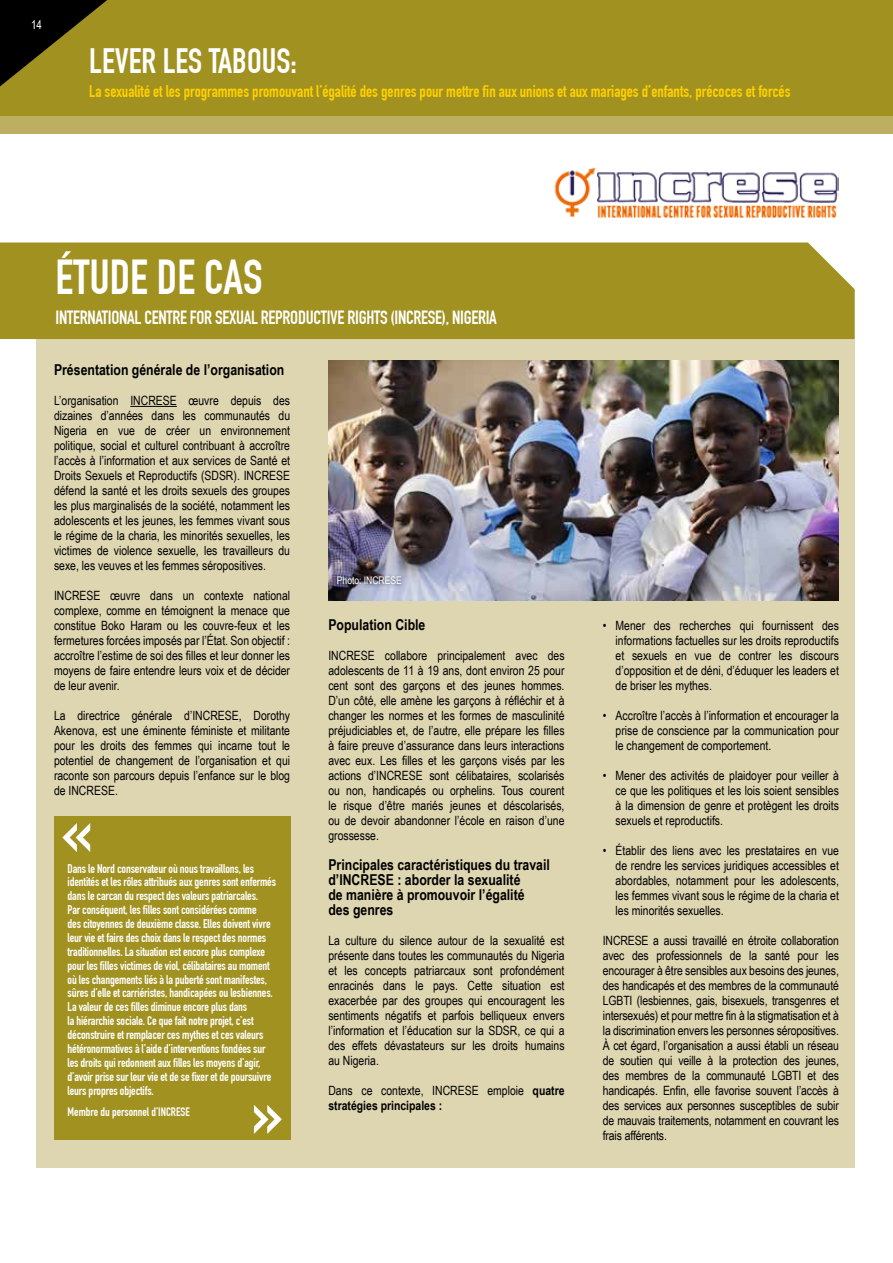
<style>
.page{position:relative;width:893px;height:1263px;background:#fff}
.page>*{position:absolute;margin:0;border:0;box-sizing:border-box;transform-origin:0 0}
.t1{font:700 48px "DIN Condensed";color:#fff}
.t2{font:700 34.5px "DIN Condensed";color:#fff}
.t3{font:700 18.75px "DIN Condensed";letter-spacing:-.015em;color:#fff}
.t4{font:700 16.5px "DIN Condensed";color:#ffd000}
.t5{font:700 15px/15px "Arial Narrow";color:#000}
.t6{font:12.75px/15px "Arial Narrow";color:#000;text-align:justify}
.t7{font:700 12.3px/13.8px "DIN Condensed";letter-spacing:-.01em;color:#fff}
.t8{font:700 12px "DIN Condensed";color:#fff}
.t9{font:12px "Arial Narrow";color:#fff}
.t10{font:10.5px "Arial Narrow";letter-spacing:-.005em;color:#fff}
.s1{font-weight:700}
</style>
<div class="page">
<div style="left:0;top:0;width:893px;height:116px;background:#a09121"></div>
<svg style="left:0;top:0;width:107px;height:87px"></svg>
<div style="left:0;top:116px;width:893px;height:18px;background:#bdaf61"></div>
<img style="left:597px;top:171px;width:241px;height:46px">
<img style="left:554px;top:167px;width:42px;height:50px">
<div style="left:37px;top:339px;width:818px;height:828px;background:#ded5b1"></div>
<hr style="left:130px;top:406px;width:47px;height:1px;background:#000">
<img style="left:328px;top:360px;width:511px;height:240px">
<div style="left:0;top:242px;width:855px;height:97px;background:#a09121"></div>
<div style="left:54px;top:816px;width:236px;height:324px;background:#a09121"></div>
<svg style="left:62px;top:823px;width:28px;height:29px"></svg>
<svg style="left:254px;top:1105px;width:28px;height:29px"></svg>
<div style="left:334px;top:573px;width:72px;height:17px;background:#000;opacity:.75"></div>
<p class="t9" style="left:31px;top:15px;width:12px">14</p>
<h2 class="t2" style="left:89px;top:40px;width:209px">LEVER LES TABOUS:</h2>
<p class="t4" style="left:89px;top:81px;width:703px">La sexualité et les programmes promouvant l’égalité des genres pour mettre fin aux unions et aux mariages d’enfants, précoces et forcés</p>
<h1 class="t1" style="left:56px;top:249px;width:208px">ÉTUDE DE CAS</h1>
<h3 class="t3" style="left:56px;top:306px;width:443px">INTERNATIONAL CENTRE FOR SEXUAL REPRODUCTIVE RIGHTS (INCRESE), NIGERIA</h3>
<p class="t5" style="left:54px;top:361px;width:232px">Présentation générale de l’organisation</p>
<p class="t6" style="left:54px;top:393px;width:238px">L’organisation INCRESE œuvre depuis des dizaines d’années dans les communautés du Nigeria en vue de créer un environnement politique, social et culturel contribuant à accroître l’accès à l’information et aux services de Santé et Droits Sexuels et Reproductifs (SDSR). INCRESE défend la santé et les droits sexuels des groupes les plus marginalisés de la société, notamment les adolescents et les jeunes, les femmes vivant sous le régime de la charia, les minorités sexuelles, les victimes de violence sexuelle, les travailleurs du sexe, les veuves et les femmes séropositives.</p>
<p class="t6" style="left:54px;top:587px;width:238px">INCRESE œuvre dans un contexte national complexe, comme en témoignent la menace que constitue Boko Haram ou les couvre-feux et les fermetures forcées imposés par l’État. Son objectif : accroître l’estime de soi des filles et leur donner les moyens de faire entendre leurs voix et de décider de leur avenir.</p>
<p class="t6" style="left:54px;top:707px;width:238px">La directrice générale d’INCRESE, Dorothy Akenova, est une éminente féministe et militante pour les droits des femmes qui incarne tout le potentiel de changement de l’organisation et qui raconte son parcours depuis l’enfance sur le blog de INCRESE.</p>
<p class="t7" style="left:68px;top:861px;width:210px">Dans le Nord conservateur où nous travaillons, les identités et les rôles attribués aux genres sont enfermés dans le carcan du respect des valeurs patriarcales.<br>Par conséquent, les filles sont considérées comme<br>des citoyennes de deuxième classe. Elles doivent vivre leur vie et faire des choix dans le respect des normes traditionnelles. La situation est encore plus complexe pour les filles victimes de viol, célibataires au moment où les changements liés à la puberté sont manifestes, sûres d’elle et carriéristes, handicapées ou lesbiennes.<br>La valeur de ces filles diminue encore plus dans<br>la hiérarchie sociale. Ce que fait notre projet, c’est déconstruire et remplacer ces mythes et ces valeurs hétéronormatives à l’aide d’interventions fondées sur les droits qui redonnent aux filles les moyens d’agir, d’avoir prise sur leur vie et de se fixer et de poursuivre leurs propres objectifs.</p>
<p class="t8" style="left:68px;top:1105px;width:124px">Membre du personnel d’INCRESE</p>
<p class="t10" style="left:337px;top:573px;width:66px">Photo: INCRESE</p>
<p class="t5" style="left:328px;top:616px;width:99px">Population Cible</p>
<p class="t6" style="left:328px;top:648px;width:238px">INCRESE collabore principalement avec des adolescents de 11 à 19 ans, dont environ 25 pour cent sont des garçons et des jeunes hommes.<br>D’un côté, elle amène les garçons à réfléchir et à changer les normes et les formes de masculinité préjudiciables et, de l’autre, elle prépare les filles à faire preuve d’assurance dans leurs interactions avec eux. Les filles et les garçons visés par les actions d’INCRESE sont célibataires, scolarisés ou non, handicapés ou orphelins. Tous courent le risque d’être mariés jeunes et déscolarisés, ou de devoir abandonner l’école en raison d’une grossesse.</p>
<p class="t5" style="left:328px;top:856px;width:223px">Principales caractéristiques du travail d’INCRESE : aborder la sexualité<br>de manière à promouvoir l’égalité<br>des genres</p>
<p class="t6" style="left:328px;top:933px;width:238px">La culture du silence autour de la sexualité est présente dans toutes les communautés du Nigeria et les concepts patriarcaux sont profondément enracinés dans le pays. Cette situation est exacerbée par des groupes qui encouragent les sentiments négatifs et parfois belliqueux envers l’information et l’éducation sur la SDSR, ce qui a des effets dévastateurs sur les droits humains au Nigeria.</p>
<p class="t6" style="left:328px;top:1082px;width:238px">Dans ce contexte, INCRESE emploie <span class="s1">quatre stratégies principales :</span></p>
<p class="t6" style="left:616px;top:617px;width:225px;text-indent:-13px">• Mener des recherches qui fournissent des informations factuelles sur les droits reproductifs et sexuels en vue de contrer les discours d’opposition et de déni, d’éduquer les leaders et de briser les mythes.</p>
<p class="t6" style="left:616px;top:707px;width:225px;text-indent:-13px">• Accroître l’accès à l’information et encourager la prise de conscience par la communication pour le changement de comportement.</p>
<p class="t6" style="left:616px;top:767px;width:225px;text-indent:-13px">• Mener des activités de plaidoyer pour veiller à ce que les politiques et les lois soient sensibles à la dimension de genre et protègent les droits sexuels et reproductifs.</p>
<p class="t6" style="left:616px;top:842px;width:225px;text-indent:-13px">• Établir des liens avec les prestataires en vue de rendre les services juridiques accessibles et abordables, notamment pour les adolescents, les femmes vivant sous le régime de la charia et les minorités sexuelles.</p>
<p class="t6" style="left:603px;top:932px;width:238px">INCRESE a aussi travaillé en étroite collaboration avec des professionnels de la santé pour les encourager à être sensibles aux besoins des jeunes, des handicapés et des membres de la communauté LGBTI (lesbiennes, gais, bisexuels, transgenres et intersexués) et pour mettre fin à la stigmatisation et à la discrimination envers les personnes séropositives.<br>À cet égard, l’organisation a aussi établi un réseau de soutien qui veille à la protection des jeunes, des membres de la communauté LGBTI et des handicapés. Enfin, elle favorise souvent l’accès à des services aux personnes susceptibles de subir de mauvais traitements, notamment en couvrant les frais afférents.</p>
</div>
